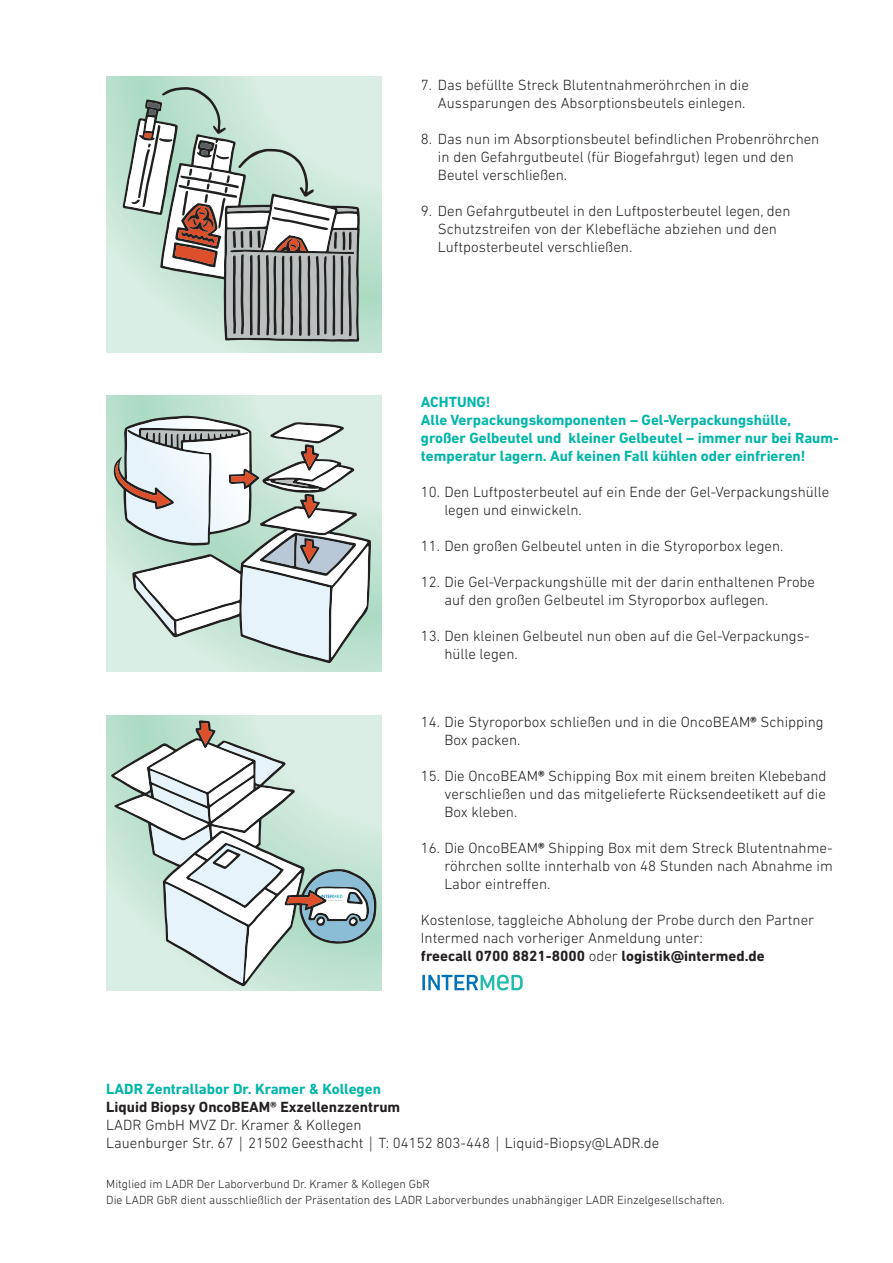
<style>
.page{position:relative;width:893px;height:1263px;background:#fff}
.page>*{position:absolute;margin:0;border:0;box-sizing:border-box;transform-origin:0 0}
.t1{font:300 15px/18px "DIN Next LT Pro";color:#231f20}
.t2{font:700 15px/18px "DIN Next LT Pro";color:#00b5a9}
.t3{font:700 15px "DIN Next LT Pro";color:#231f20}
.t4{font:300 12px/16.5px "DIN Next LT Pro";color:#231f20}
.s1{font-weight:700}
.s2{font-family:"Bell Gothic BT";font-weight:400}
</style>
<div class="page">
<svg style="left:106px;top:77px;width:276px;height:275px;background:#cae7d9"></svg>
<svg style="left:123px;top:87px;width:237px;height:255px;background:#b5c0b9"></svg>
<svg style="left:106px;top:396px;width:276px;height:275px;background:#cbe7da"></svg>
<svg style="left:113px;top:416px;width:258px;height:247px"></svg>
<svg style="left:106px;top:715px;width:276px;height:275px;background:#cbe7da"></svg>
<svg style="left:111px;top:720px;width:265px;height:266px;background:#c6e0d4"></svg>
<svg style="left:114px;top:723px;width:260px;height:260px"></svg>
<svg style="left:422px;top:974px;width:101px;height:16px"></svg>
<p class="t1" style="left:421px;top:76px;width:330px;text-align:right">7. Das befüllte Streck Blutentnahmeröhrchen in die<br>Aussparungen des Absorptionsbeutels einlegen.</p>
<p class="t1" style="left:438px;top:130px;width:383px;text-indent:-17px">8. Das nun im Absorptionsbeutel befindlichen Probenröhrchen in den Gefahrgutbeutel (für Biogefahrgut) legen und den<br>Beutel verschließen.</p>
<p class="t1" style="left:438px;top:202px;width:354px;text-indent:-17px">9. Den Gefahrgutbeutel in den Luftposterbeutel legen, den<br>Schutzstreifen von der Klebefläche abziehen und den<br>Luftposterbeutel verschließen.</p>
<p class="t2" style="left:421px;top:393px;width:420px">ACHTUNG!<br>Alle Verpackungskomponenten – Gel-Verpackungshülle, großer Gelbeutel und kleiner Gelbeutel – immer nur bei Raum&shy;temperatur lagern. Auf keinen Fall kühlen oder einfrieren!</p>
<p class="t1" style="left:444px;top:483px;width:386px;text-indent:-23px">10. Den Luftposterbeutel auf ein Ende der Gel-Verpackungshülle legen und einwickeln.</p>
<p class="t1" style="left:421px;top:537px;width:364px">11. Den großen Gelbeutel unten in die Styroporbox legen.</p>
<p class="t1" style="left:444px;top:573px;width:372px;text-indent:-23px">12. Die Gel-Verpackungshülle mit der darin enthaltenen Probe auf den großen Gelbeutel im Styroporbox auflegen.</p>
<p class="t1" style="left:444px;top:627px;width:367px;text-indent:-23px">13. Den kleinen Gelbeutel nun oben auf die Gel-Verpackungs&shy;hülle legen.</p>
<p class="t1" style="left:444px;top:713px;width:381px;text-indent:-23px">14. Die Styroporbox schließen und in die OncoBEAM<span class="s1">®</span> Schipping<br>Box packen.</p>
<p class="t1" style="left:444px;top:767px;width:384px;text-align:justify;text-indent:-23px">15. Die OncoBEAM<span class="s1">®</span> Schipping Box mit einem breiten Klebeband verschließen und das mitgelieferte Rücksendeetikett auf die Box kleben.</p>
<p class="t1" style="left:444px;top:839px;width:390px;text-align:justify;text-indent:-23px">16. Die OncoBEAM<span class="s1">®</span> Shipping Box mit dem Streck Blutentnahme&shy;röhrchen sollte innterhalb von 48 Stunden nach Abnahme im Labor eintreffen.</p>
<p class="t1" style="left:421px;top:911px;width:395px">Kostenlose, taggleiche Abholung der Probe durch den Partner<br>Intermed nach vorheriger Anmeldung unter:<br><span class="s1">freecall 0700 8821-8000</span> oder <span class="s1">logistik@intermed.de</span></p>
<p class="t2" style="left:106px;top:1079px;width:276px">LADR Zentrallabor Dr. Kramer &amp; Kollegen</p>
<p class="t3" style="left:106px;top:1098px;width:295px">Liquid Biopsy OncoBEAM® Exzellenzzentrum</p>
<p class="t1" style="left:106px;top:1115px;width:555px">LADR GmbH MVZ Dr. Kramer &amp; Kollegen<br>Lauenburger Str. 67 <span class="s2">|</span> 21502 Geesthacht <span class="s2">|</span> T: 04152 803-448 <span class="s2">|</span> Liquid-Biopsy@LADR.de</p>
<p class="t4" style="left:106px;top:1175px;width:620px">Mitglied im LADR Der Laborverbund Dr. Kramer &amp; Kollegen GbR<br>Die LADR GbR dient ausschließlich der Präsentation des LADR Laborverbundes unabhängiger LADR Einzelgesellschaften.</p>
</div>
